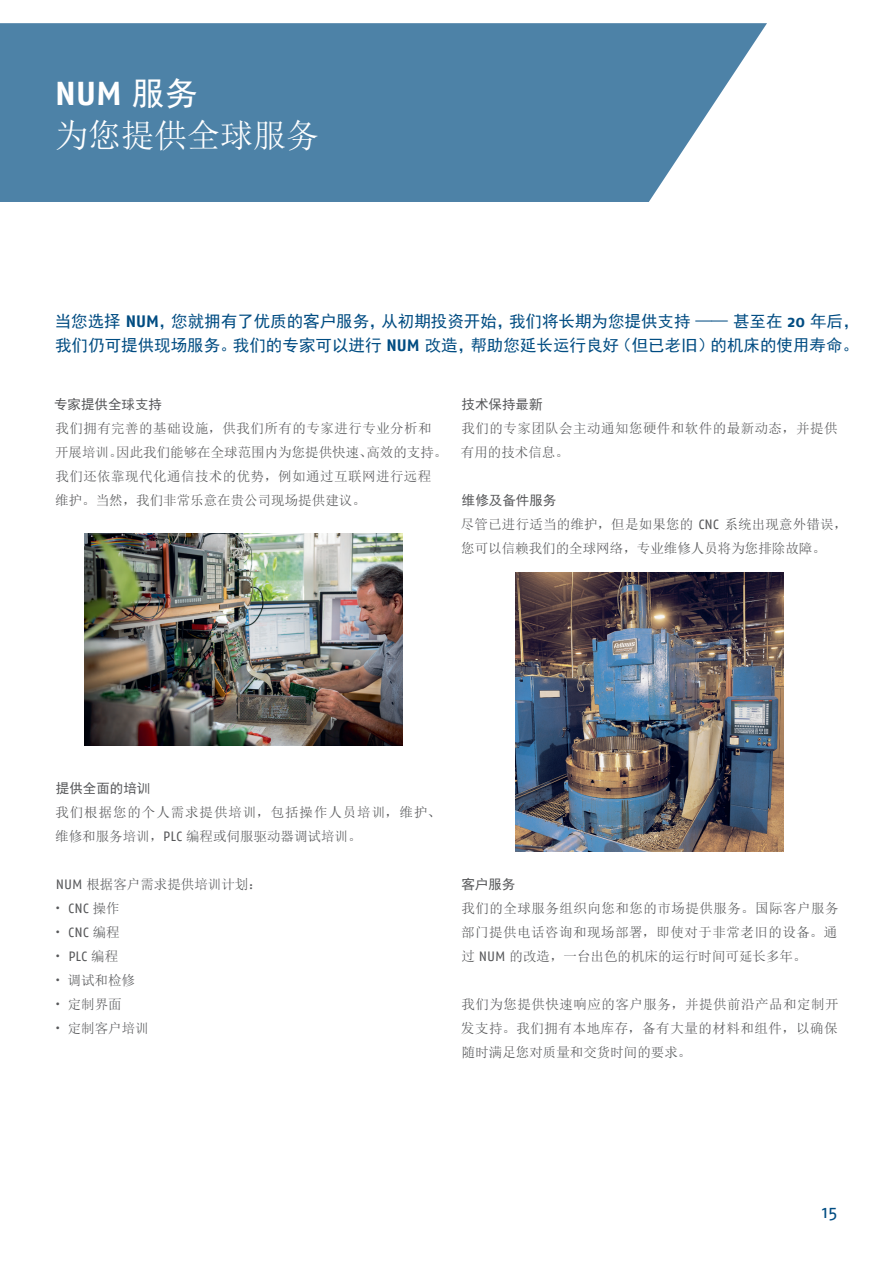
<style>
.page{position:relative;width:893px;height:1263px;background:#fff}
.page>*{position:absolute;margin:0;border:0;box-sizing:border-box;transform-origin:0 0}
.t1{font:33px "Sim Sun";color:#fff}
.t2{font:700 33px "Fago No";color:#fff}
.t3{font:18px "Fago No";color:#004c82}
.t4{font:16.5px/24px "Sim Hei";color:#004c82}
.t5{font:13.5px/24px "Sim Sun";letter-spacing:.015em;color:#57585a;text-align:justify}
.t6{font:13.5px/24px "Sim Sun";letter-spacing:.035em;color:#57585a}
.t7{font:13.5px/24px "Sim Sun";letter-spacing:.07em;color:#57585a}
.t8{font:13.5px "Sim Hei";color:#57585a}
.t9{font:13.5px "Fago No";color:#57585a}
.s1{font-family:"Sim Hei";font-weight:400}
.s2{font-family:"Fago No";font-weight:700}
.s3{font-family:"Fago No"}
.s4{font-family:"Sim Sun"}
</style>
<div class="page">
<svg style="left:1px;top:23px;width:766px;height:179px;fill:#4d82a7"></svg>
<hr style="left:0;top:23px;width:1px;height:179px;background:#004c82">
<img style="left:85px;top:534px;width:317px;height:211px">
<img style="left:515px;top:572px;width:269px;height:279px">
<h1 class="t2" style="left:55px;top:74px;width:144px">NUM <span class="s1">服务</span></h1>
<h1 class="t1" style="left:55px;top:119px;width:266px">为您提供全球服务</h1>
<p class="t4" style="left:55px;top:309px;width:806px">当您选择 <span class="s2">NUM</span>，您就拥有了优质的客户服务，从初期投资开始，我们将长期为您提供支持 —— 甚至在 <span class="s2">20</span> 年后，我们仍可提供现场服务。我们的专家可以进行 <span class="s2">NUM</span> 改造，帮助您延长运行良好（但已老旧）的机床的使用寿命。</p>
<p class="t8" style="left:54px;top:397px;width:109px">专家提供全球支持</p>
<p class="t6" style="left:55px;top:416px;width:394px">我们拥有完善的基础设施，供我们所有的专家进行专业分析和开展培训。因此我们能够在全球范围内为您提供快速、高效的支持。我们还依靠现代化通信技术的优势，例如通过互联网进行远程维护。当然，我们非常乐意在贵公司现场提供建议。</p>
<p class="t8" style="left:462px;top:397px;width:82px">技术保持最新</p>
<p class="t6" style="left:461px;top:416px;width:378px">我们的专家团队会主动通知您硬件和软件的最新动态，并提供有用的技术信息。</p>
<p class="t8" style="left:462px;top:493px;width:96px">维修及备件服务</p>
<p class="t5" style="left:461px;top:512px;width:388px">尽管已进行适当的维护，但是如果您的 <span class="s3">CNC</span> 系统出现意外错误，您可以信赖我们的全球网络，专业维修人员将为您排除故障。</p>
<p class="t8" style="left:56px;top:781px;width:96px">提供全面的培训</p>
<p class="t7" style="left:55px;top:800px;width:387px">我们根据您的个人需求提供培训，包括操作人员培训，维护、维修和服务培训，<span class="s3">PLC</span> 编程或伺服驱动器调试培训。</p>
<p class="t5" style="left:56px;top:872px;width:208px"><span class="s3">NUM</span> 根据客户需求提供培训计划：</p>
<p class="t9" style="left:55px;top:900px;width:66px">• CNC <span class="s4">操作</span></p>
<p class="t9" style="left:55px;top:924px;width:66px">• CNC <span class="s4">编程</span></p>
<p class="t9" style="left:55px;top:948px;width:65px">• PLC <span class="s4">编程</span></p>
<p class="t5" style="left:55px;top:968px;width:82px"><span class="s3">•</span> 调试和检修</p>
<p class="t5" style="left:55px;top:992px;width:68px"><span class="s3">•</span> 定制界面</p>
<p class="t5" style="left:55px;top:1016px;width:95px"><span class="s3">•</span> 定制客户培训</p>
<p class="t8" style="left:461px;top:877px;width:55px">客户服务</p>
<p class="t5" style="left:461px;top:896px;width:379px">我们的全球服务组织向您和您的市场提供服务。国际客户服务部门提供电话咨询和现场部署，即使对于非常老旧的设备。通过 <span class="s3">NUM</span> 的改造，一台出色的机床的运行时间可延长多年。</p>
<p class="t5" style="left:461px;top:992px;width:379px">我们为您提供快速响应的客户服务，并提供前沿产品和定制开发支持。我们拥有本地库存，备有大量的材料和组件，以确保随时满足您对质量和交货时间的要求。</p>
<h2 class="t3" style="left:822px;top:1202px;width:17px">15</h2>
</div>
